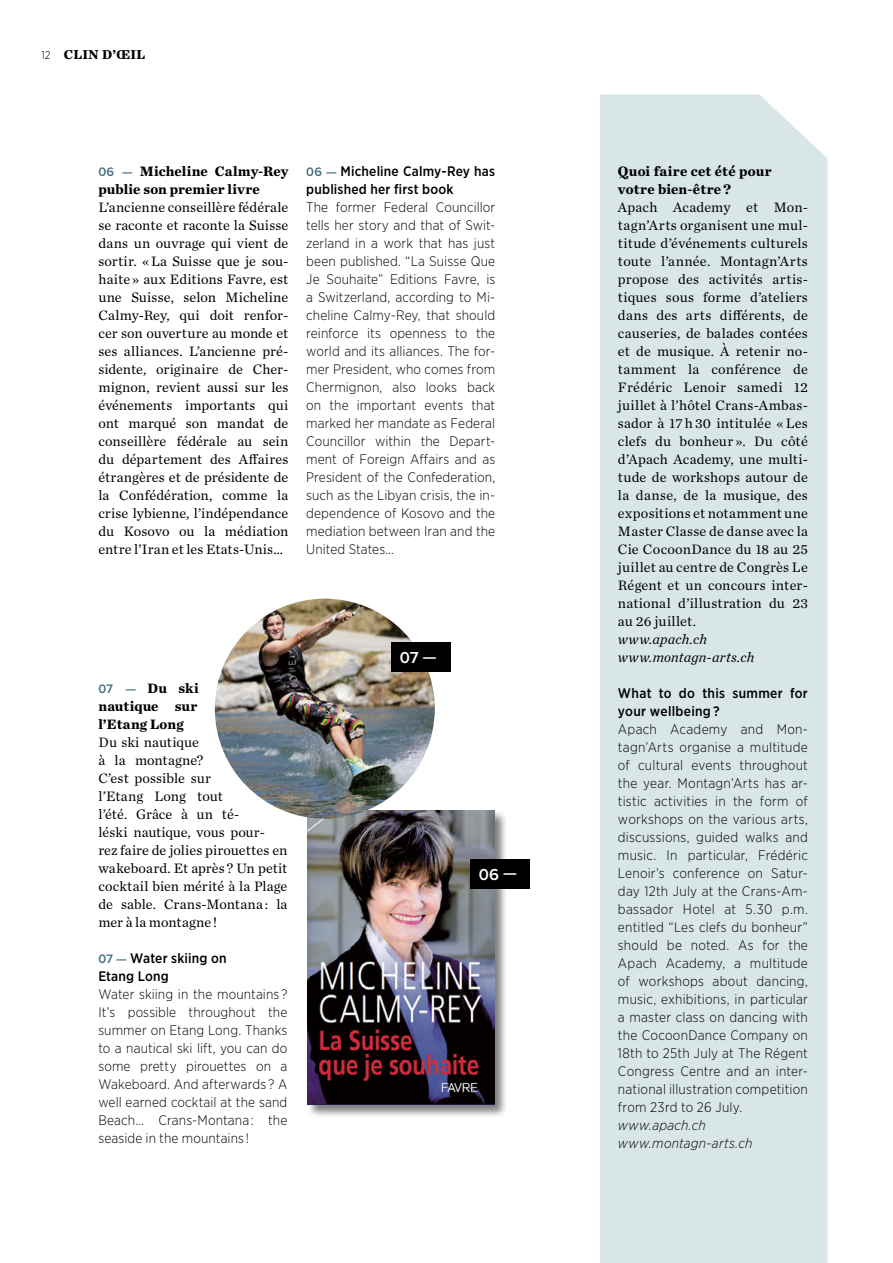
<style>
.page{position:relative;width:893px;height:1263px;background:#fff}
.page>*{position:absolute;margin:0;border:0;box-sizing:border-box;transform-origin:0 0}
.t1{font:600 16.5px "Proxima Nova A";color:#fff}
.t2{font:14.25px/18px "Chronicle Text G1";letter-spacing:.005em;color:#000;text-align:justify}
.t3{font:700 14.25px/18px "Chronicle Text G1";letter-spacing:.01em;color:#000}
.t4{font:italic 14.25px/18px "Chronicle Text G1";letter-spacing:.015em;color:#000}
.t5{font:300 13.8px/18px "Gotham Narrow";letter-spacing:.01em;color:#000;text-align:justify}
.t6{font:500 13.8px/18px "Gotham Narrow";letter-spacing:.015em;color:#000}
.t7{font:italic 300 13.8px/18px "Gotham Narrow";letter-spacing:.015em;color:#000}
.t8{font:700 13.5px "Chronicle Text G1";letter-spacing:.015em;color:#000}
.s1{font-family:"Gotham Narrow";font-weight:300;font-size:11.25px}
.s2{font-family:"Proxima Nova A";font-weight:600;font-size:12.75px;color:#456f81}
</style>
<div class="page">
<div style="left:600px;top:94px;width:227px;height:1169px;background:#d9e6e7"></div>
<div style="left:307px;top:810px;width:201px;height:308px;background:#000;opacity:.5"></div>
<img style="left:308px;top:810px;width:187px;height:294px">
<img style="left:215px;top:599px;width:220px;height:220px;border-radius:110px">
<div style="left:391px;top:642px;width:60px;height:30px;background:#000"></div>
<div style="left:470px;top:859px;width:60px;height:29px;background:#000"></div>
<p class="t8" style="left:41px;top:43px;width:105px"><span class="s1">12</span> CLIN D’ŒIL</p>
<p class="t3" style="left:98px;top:161px;width:191px"><span class="s2">06 —</span> Micheline Calmy-Rey publie son premier livre</p>
<p class="t2" style="left:98px;top:197px;width:191px">L’ancienne conseillère fédérale se raconte et raconte la Suisse dans un ouvrage qui vient de sortir. « La Suisse que je sou&shy;haite » aux Editions Favre, est une Suisse, selon Micheline Calmy-Rey, qui doit renfor&shy;cer son ouverture au monde et ses alliances. L’ancienne pré&shy;sidente, originaire de Cher&shy;mignon, revient aussi sur les événements importants qui ont marqué son mandat de conseillère fédérale au sein du département des Affaires étrangères et de présidente de la Confédération, comme la crise lybienne, l’indépendance du Kosovo ou la médiation entre l’Iran et les Etats-Unis…</p>
<p class="t6" style="left:306px;top:161px;width:190px"><span class="s2">06 —</span> Micheline Calmy-Rey has published her first book</p>
<p class="t5" style="left:306px;top:197px;width:191px">The former Federal Councillor tells her story and that of Swit&shy;zerland in a work that has just been published. “La Suisse Que Je Souhaite” Editions Favre, is a Switzerland, according to Mi&shy;cheline Calmy-Rey, that should reinforce its openness to the world and its alliances. The for&shy;mer President, who comes from Chermignon, also looks back on the important events that marked her mandate as Federal Councillor within the Depart&shy;ment of Foreign Affairs and as President of the Confederation, such as the Libyan crisis, the in&shy;dependence of Kosovo and the mediation between Iran and the United States…</p>
<p class="t3" style="left:98px;top:678px;width:102px;text-align:justify"><span class="s2">07 —</span> Du ski nautique sur l’Etang Long</p>
<p class="t2" style="left:98px;top:732px;width:191px;text-align:left">Du ski nautique<br>à la montagne?<br>C’est possible sur<br>l’Etang Long tout<br>l’été. Grâce à un té-<br>léski nautique, vous pour&shy;rez faire de jolies pirouettes en wakeboard. Et après ? Un petit cocktail bien mérité à la Plage de sable. Crans-Montana : la mer à la montagne !</p>
<p class="t6" style="left:98px;top:949px;width:130px"><span class="s2">07 —</span> Water skiing on<br>Etang Long</p>
<p class="t5" style="left:98px;top:985px;width:191px">Water skiing in the mountains ?<br>It’s possible throughout the summer on Etang Long. Thanks to a nautical ski lift, you can do some pretty pirouettes on a Wakeboard. And afterwards ? A well earned cocktail at the sand Beach… Crans-Montana : the seaside in the mountains !</p>
<p class="t1" style="left:400px;top:649px;width:38px">07 —</p>
<p class="t1" style="left:479px;top:865px;width:40px">06 —</p>
<p class="t3" style="left:618px;top:161px;width:155px">Quoi faire cet été pour votre bien-être ?</p>
<p class="t2" style="left:618px;top:197px;width:191px">Apach Academy et Mon&shy;tagn’Arts organisent une mul&shy;titude d’événements culturels toute l’année. Montagn’Arts propose des activités artis&shy;tiques sous forme d’ateliers dans des arts différents, de causeries, de balades contées et de musique. À retenir no&shy;tamment la conférence de Frédéric Lenoir samedi 12 juillet à l’hôtel Crans-Ambas&shy;sador à 17 h 30 intitulée « Les clefs du bonheur ». Du côté d’Apach Academy, une multi&shy;tude de workshops autour de la danse, de la musique, des expositions et notamment une Master Classe de danse avec la Cie CocoonDance du 18 au 25 juillet au centre de Congrès Le Régent et un concours inter&shy;national d’illustration du 23 au 26 juillet.</p>
<p class="t4" style="left:618px;top:629px;width:138px">www.apach.ch www.montagn-arts.ch</p>
<p class="t6" style="left:618px;top:683px;width:191px">What to do this summer for your wellbeing ?</p>
<p class="t5" style="left:618px;top:719px;width:191px">Apach Academy and Mon&shy;tagn’Arts organise a multitude of cultural events throughout the year. Montagn’Arts has ar&shy;tistic activities in the form of workshops on the various arts, discussions, guided walks and music. In particular, Frédéric Lenoir’s conference on Satur&shy;day 12th July at the Crans-Am&shy;bassador Hotel at 5.30 p.m. entitled “Les clefs du bonheur” should be noted. As for the Apach Academy, a multitude of workshops about dancing, music, exhibitions, in particular a master class on dancing with the CocoonDance Company on 18th to 25th July at The Régent Congress Centre and an inter&shy;national illustration competition from 23rd to 26 July.</p>
<p class="t7" style="left:618px;top:1115px;width:136px">www.apach.ch www.montagn-arts.ch</p>
</div>
